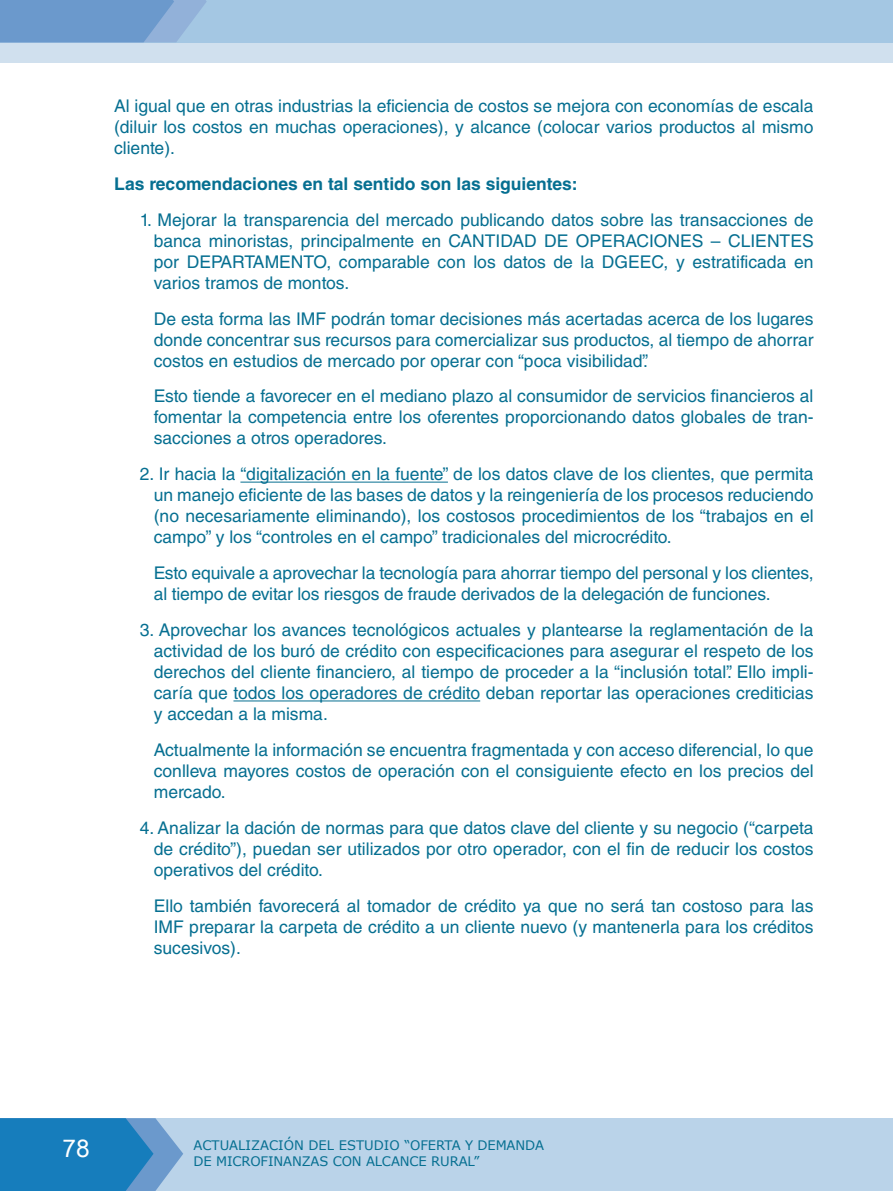
<style>
.page{position:relative;width:893px;height:1191px;background:#fff}
.page>*{position:absolute;margin:0;border:0;box-sizing:border-box;transform-origin:0 0}
.t1{font:24.5px "Arial";color:#fff}
.t2{font:17.5px/21px "Helvetica LT Std";color:#066f91;text-align:justify}
.t3{font:700 17.5px "Helvetica LT Std";color:#066f91}
.t4{font:13.12px/15.8px "Verdana";letter-spacing:-.01em;color:#066f91}
</style>
<div class="page">
<div style="left:0;top:1118px;width:893px;height:73px;background:#bad3e9"></div>
<svg style="left:0;top:1118px;width:183px;height:73px;background:#2f87c1"></svg>
<div style="left:0;top:0;width:893px;height:62px;background:#d0e0ee"></div>
<div style="left:0;top:0;width:893px;height:42px;background:#a4c7e3"></div>
<svg style="left:0;top:0;width:207px;height:42px;background:#75a0cf"></svg>
<hr style="left:240px;top:482px;width:208px;height:1px;background:#066f91">
<hr style="left:233px;top:700px;width:247px;height:1px;background:#066f91">
<p class="t2" style="left:114px;top:95px;width:701px">Al igual que en otras industrias la eficiencia de costos se mejora con economías de escala (diluir los costos en muchas operaciones), y alcance (colocar varios productos al mismo cliente).</p>
<p class="t3" style="left:114px;top:173px;width:465px">Las recomendaciones en tal sentido son las siguientes:</p>
<p class="t2" style="left:154px;top:209px;width:661px;text-indent:-14px">1. Mejorar la transparencia del mercado publicando datos sobre las transacciones de banca minoristas, principalmente en CANTIDAD DE OPERACIONES – CLIENTES por DEPARTAMENTO, comparable con los datos de la DGEEC, y estratificada en varios tramos de montos.</p>
<p class="t2" style="left:154px;top:308px;width:661px">De esta forma las IMF podrán tomar decisiones más acertadas acerca de los lugares donde concentrar sus recursos para comercializar sus productos, al tiempo de ahorrar costos en estudios de mercado por operar con “poca visibilidad”.</p>
<p class="t2" style="left:154px;top:386px;width:661px">Esto tiende a favorecer en el mediano plazo al consumidor de servicios financieros al fomentar la competencia entre los oferentes proporcionando datos globales de tran&shy;sacciones a otros operadores.</p>
<p class="t2" style="left:154px;top:463px;width:661px;text-indent:-14px">2. Ir hacia la “digitalización en la fuente” de los datos clave de los clientes, que permita un manejo eficiente de las bases de datos y la reingeniería de los procesos reduciendo (no necesariamente eliminando), los costosos procedimientos de los “trabajos en el campo” y los “controles en el campo” tradicionales del microcrédito.</p>
<p class="t2" style="left:154px;top:562px;width:661px">Esto equivale a aprovechar la tecnología para ahorrar tiempo del personal y los clientes, al tiempo de evitar los riesgos de fraude derivados de la delegación de funciones.</p>
<p class="t2" style="left:154px;top:619px;width:661px;text-indent:-14px">3. Aprovechar los avances tecnológicos actuales y plantearse la reglamentación de la actividad de los buró de crédito con especificaciones para asegurar el respeto de los derechos del cliente financiero, al tiempo de proceder a la “inclusión total”. Ello impli&shy;caría que todos los operadores de crédito deban reportar las operaciones crediticias y accedan a la misma.</p>
<p class="t2" style="left:154px;top:739px;width:661px">Actualmente la información se encuentra fragmentada y con acceso diferencial, lo que conlleva mayores costos de operación con el consiguiente efecto en los precios del mercado.</p>
<p class="t2" style="left:154px;top:817px;width:661px;text-indent:-14px">4. Analizar la dación de normas para que datos clave del cliente y su negocio (“carpeta de crédito”), puedan ser utilizados por otro operador, con el fin de reducir los costos operativos del crédito.</p>
<p class="t2" style="left:154px;top:895px;width:661px">Ello también favorecerá al tomador de crédito ya que no será tan costoso para las IMF preparar la carpeta de crédito a un cliente nuevo (y mantenerla para los créditos sucesivos).</p>
<h1 class="t1" style="left:62px;top:1135px;width:29px">78</h1>
<p class="t4" style="left:193px;top:1137px;width:352px">ACTUALIZACIÓN DEL ESTUDIO “OFERTA Y DEMANDA<br>DE MICROFINANZAS CON ALCANCE RURAL”</p>
</div>
